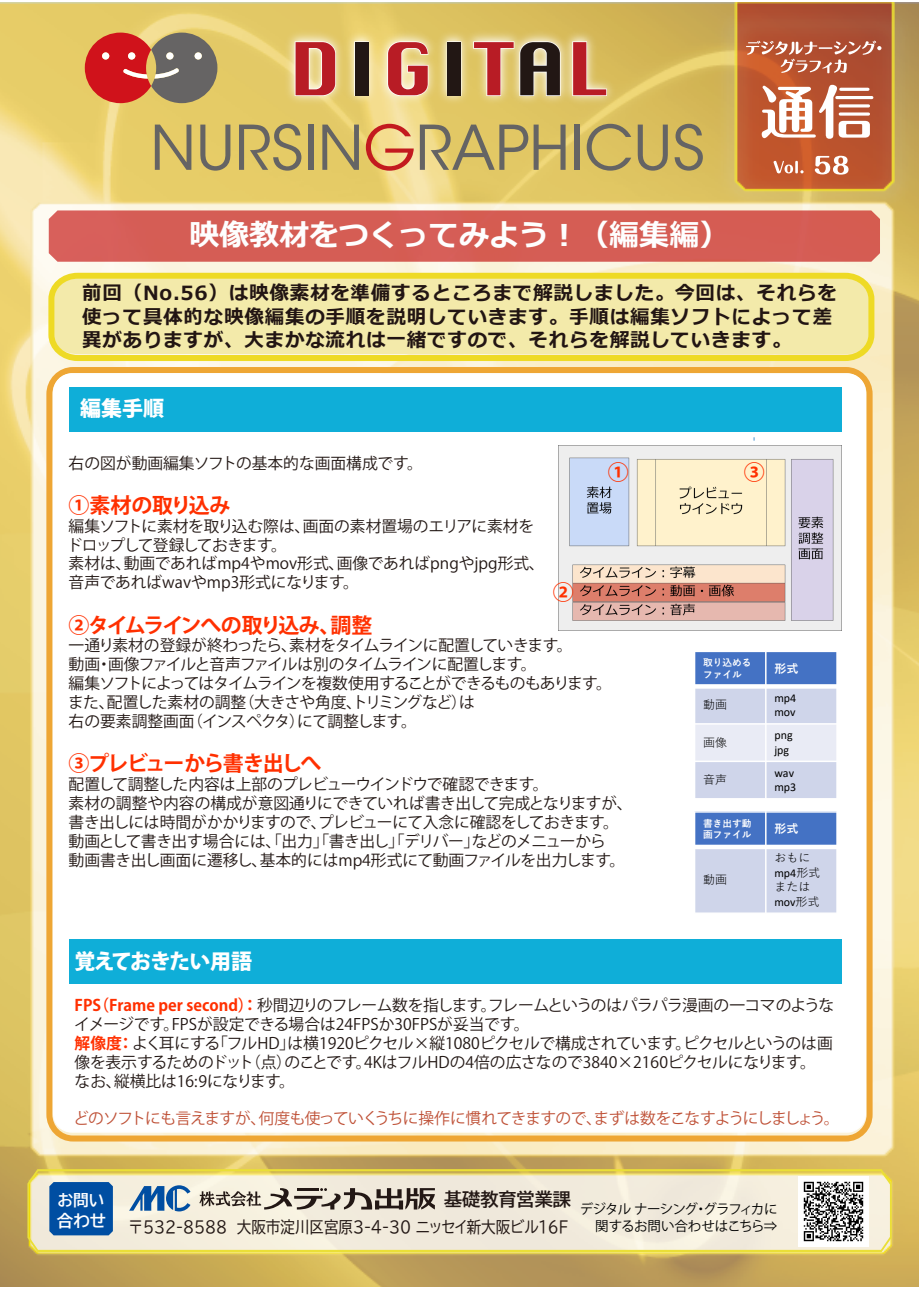
<style>
.page{position:relative;width:919px;height:1289px;background:#fff}
.page>*{position:absolute;margin:0;border:0;box-sizing:border-box;transform-origin:0 0}
.t1{font:700 30px "Meiryo";color:#fefefe}
.t2{font:700 21px "Koz Go Pr 6 N";letter-spacing:-.11em;color:#ff3000}
.t3{font:700 21px "Koz Go Pr 6 N";letter-spacing:-.075em;color:#ff3000}
.t4{font:800 21px "Koz Go Pr 6 N";letter-spacing:-.065em;color:#fff}
.t5{font:700 21px "Koz Go Pr 6 N";letter-spacing:-.01em;color:#ff3000}
.t6{font:800 21px "Koz Go Pr 6 N";letter-spacing:-.04em;color:#fff}
.t7{font:700 19.5px/23.4px "Meiryo";letter-spacing:.04em;color:#221513}
.t8{font:18.15px "BIZ UDP Gothic Bold";color:#231815}
.t9{font:16.5px "BIZ UDP Gothic Bold";color:#fff}
.t10{font:16.05px "BIZ UDP Gothic";color:#231815;scale:.9 1}
.t11{font:15.75px/18.9px "Koz Go Pr 6 N";letter-spacing:-.02em;color:#231815}
.t12{font:15.75px/18.9px "Koz Go Pr 6 N";letter-spacing:-.05em;color:#231815}
.t13{font:15.75px/18.9px "Koz Go Pr 6 N";color:#231815}
.t14{font:15.75px "Koz Go Pr 6 N";letter-spacing:-.05em;color:#bf5137}
.t15{font:15.75px "BIZ UDP Gothic Bold";color:#fff}
.t16{font:13.5px/16.2px "Koz Go Pr 6 N";letter-spacing:-.05em;color:#000;text-align:right}
.t17{font:12px/14.4px "Calibri";color:#000}
.t18{font:12px "Yu Gothic";color:#000}
.t19{font:700 12px "Yu Gothic";color:#fff}
.t20{font:700 9.6px/11.7px "Yu Gothic";color:#fff}
.s1{font-family:"Yu Gothic"}
.s2{font-weight:700;color:#ff3000}
</style>
<div class="page">
<img style="left:0;top:2px;width:918px;height:1284px">
<svg style="left:45px;top:270px;width:832px;height:94px;background:#f2e89c"></svg>
<div style="left:46px;top:367px;width:826px;height:774px;border:6px solid #eea634;border-radius:24px"></div>
<svg style="left:85px;top:33px;width:101px;height:70px;background:#ba5748"></svg>
<img style="left:186px;top:2px;width:528px;height:201px">
<div style="left:354px;top:41px;width:15px;height:55px;border:2px solid #fff"></div>
<div style="left:447px;top:41px;width:14px;height:55px;border:2px solid #fff"></div>
<svg style="left:294px;top:41px;width:42px;height:56px;background:#cc6459"></svg>
<div style="left:355px;top:42px;width:13px;height:53px;background:#221714"></div>
<svg style="left:386px;top:41px;width:43px;height:56px;background:#d27866"></svg>
<div style="left:447px;top:42px;width:14px;height:53px;background:#221714"></div>
<svg style="left:472px;top:41px;width:89px;height:56px;background:#a37c5b"></svg>
<svg style="left:571px;top:41px;width:36px;height:56px;background:#d0845c"></svg>
<div style="left:49px;top:210px;width:830px;height:52px;background:#d55d55"></div>
<svg style="left:27px;top:1169px;width:864px;height:83px;background:#f0e8c8"></svg>
<svg style="left:49px;top:1181px;width:64px;height:54px;background:#0853a4"></svg>
<svg style="left:129px;top:1185px;width:61px;height:26px;background:#7ca0c1"></svg>
<svg style="left:199px;top:1188px;width:236px;height:21px;background:#a8a095"></svg>
<svg style="left:155px;top:125px;width:36px;height:45px;background:#b5a466"></svg>
<svg style="left:200px;top:125px;width:30px;height:46px"></svg>
<svg style="left:239px;top:124px;width:62px;height:47px;background:#b7a665"></svg>
<div style="left:308px;top:125px;width:5px;height:45px;background:#656464"></div>
<svg style="left:322px;top:125px;width:37px;height:45px;background:#b3a265"></svg>
<svg style="left:366px;top:124px;width:47px;height:47px;background:#e4a16d"></svg>
<svg style="left:420px;top:125px;width:145px;height:45px;background:#bba968"></svg>
<div style="left:574px;top:125px;width:5px;height:45px;background:#656464"></div>
<svg style="left:586px;top:124px;width:45px;height:47px;background:#bfab61"></svg>
<svg style="left:637px;top:125px;width:30px;height:46px"></svg>
<svg style="left:674px;top:124px;width:28px;height:47px"></svg>
<div style="left:54px;top:374px;width:811px;height:757px;background:#fff;border-radius:18px"></div>
<svg style="left:746px;top:41px;width:135px;height:32px;background:#c16e52"></svg>
<svg style="left:761px;top:85px;width:112px;height:54px"></svg>
<svg style="left:773px;top:161px;width:30px;height:12px"></svg>
<img style="left:798px;top:1176px;width:70px;height:70px">
<div style="left:69px;top:387px;width:772px;height:44px;background:#0faed8"></div>
<div style="left:69px;top:939px;width:772px;height:45px;background:#0faed8"></div>
<svg style="left:814px;top:156px;width:34px;height:19px"></svg>
<img style="left:558px;top:445px;width:283px;height:186px">
<div style="left:694px;top:651px;width:71px;height:35px;background:#4472c4"></div>
<div style="left:765px;top:651px;width:72px;height:35px;background:#4472c4"></div>
<div style="left:694px;top:686px;width:71px;height:38px;background:#cfd5ea"></div>
<div style="left:765px;top:686px;width:72px;height:38px;background:#cfd5ea"></div>
<div style="left:694px;top:724px;width:71px;height:37px;background:#e9ebf5"></div>
<div style="left:765px;top:724px;width:72px;height:37px;background:#e9ebf5"></div>
<div style="left:694px;top:761px;width:71px;height:37px;background:#cfd5ea"></div>
<div style="left:765px;top:761px;width:72px;height:37px;background:#cfd5ea"></div>
<hr style="left:765px;top:650px;width:1px;height:149px;background:#fff">
<svg style="left:695px;top:684px;width:141px;height:4px"></svg>
<hr style="left:694px;top:723px;width:143px;height:1px;background:#fff">
<hr style="left:694px;top:760px;width:143px;height:2px;background:#fff">
<hr style="left:694px;top:650px;width:1px;height:149px;background:#fff">
<hr style="left:836px;top:650px;width:1px;height:149px;background:#fff">
<hr style="left:694px;top:650px;width:143px;height:2px;background:#fff">
<div style="left:694px;top:811px;width:71px;height:36px;background:#4472c4"></div>
<div style="left:765px;top:811px;width:72px;height:36px;background:#4472c4"></div>
<div style="left:694px;top:847px;width:71px;height:66px;background:#cfd5ea"></div>
<div style="left:765px;top:847px;width:72px;height:66px;background:#cfd5ea"></div>
<hr style="left:765px;top:811px;width:1px;height:102px;background:#fff">
<div style="left:694px;top:844px;width:143px;height:5px;background:#fff"></div>
<hr style="left:694px;top:811px;width:1px;height:102px;background:#fff">
<hr style="left:836px;top:811px;width:1px;height:102px;background:#fff">
<hr style="left:694px;top:811px;width:143px;height:1px;background:#fff">
<hr style="left:694px;top:912px;width:143px;height:2px;background:#fff">
<h1 class="t1" style="left:189px;top:214px;width:542px">映像教材をつくってみよう︕（編集編）</h1>
<p class="t7" style="left:82px;top:282px;width:756px">前回（No.56）は映像素材を準備するところまで解説しました。今回は、それらを使って具体的な映像編集の手順を説明していきます。手順は編集ソフトによって差異がありますが、大まかな流れは一緒ですので、それらを解説していきます。</p>
<h2 class="t6" style="left:80px;top:397px;width:85px">編集手順</h2>
<p class="t13" style="left:69px;top:454px;width:356px">右の図が動画編集ソフトの基本的な画面構成です。</p>
<h2 class="t5" style="left:69px;top:493px;width:163px">①素材の取り込み</h2>
<p class="t13" style="left:67px;top:517px;width:479px">編集ソフトに素材を取り込む際は、画面の素材置場のエリアに素材をドロップして登録しておきます。<br>素材は、動画であればmp4やmov形式、画像であればpngやjpg形式、音声であればwavやmp3形式になります。</p>
<h2 class="t2" style="left:69px;top:613px;width:305px">②タイムラインへの取り込み、調整</h2>
<p class="t12" style="left:68px;top:636px;width:545px">一通り素材の登録が終わったら、素材をタイムラインに配置していきます。<br>動画・画像ファイルと音声ファイルは別のタイムラインに配置します。<br>編集ソフトによってはタイムラインを複数使用することができるものもあります。また、配置した素材の調整（大きさや角度、トリミングなど）は<br>右の要素調整画面（インスペクタ）にて調整します。</p>
<h2 class="t3" style="left:69px;top:751px;width:254px">③プレビューから書き出しへ</h2>
<p class="t11" style="left:69px;top:775px;width:565px">配置して調整した内容は上部のプレビューウインドウで確認できます。<br>素材の調整や内容の構成が意図通りにできていれば書き出して完成となりますが、書き出しには時間がかかりますので、プレビューにて入念に確認をしておきます。動画として書き出す場合には、「出力」「書き出し」「デリバー」などのメニューから<br>動画書き出し画面に遷移し、基本的にはmp4形式にて動画ファイルを出力します。</p>
<h2 class="t3" style="left:608px;top:460px;width:22px">①</h2>
<h2 class="t3" style="left:552px;top:580px;width:22px">②</h2>
<h2 class="t4" style="left:75px;top:949px;width:179px">覚えておきたい用語</h2>
<h2 class="t3" style="left:744px;top:460px;width:22px">③</h2>
<p class="t20" style="left:703px;top:657px;width:50px">取り込めるファイル</p>
<p class="t19" style="left:774px;top:661px;width:25px">形式</p>
<p class="t18" style="left:703px;top:693px;width:25px">動画</p>
<p class="t17" style="left:774px;top:690px;width:23px">mp4 mov</p>
<p class="t18" style="left:703px;top:731px;width:25px">画像</p>
<p class="t17" style="left:774px;top:728px;width:20px">png jpg</p>
<p class="t18" style="left:703px;top:768px;width:25px">音声</p>
<p class="t17" style="left:774px;top:765px;width:23px">wav mp3</p>
<p class="t20" style="left:703px;top:817px;width:50px">書き出す動画ファイル</p>
<p class="t19" style="left:774px;top:822px;width:25px">形式</p>
<p class="t18" style="left:703px;top:868px;width:25px">動画</p>
<p class="t18" style="left:774px;top:846px;width:37px">おもに</p>
<p class="t17" style="left:774px;top:865px;width:47px">mp4<span class="s1">形式</span></p>
<p class="t18" style="left:774px;top:875px;width:37px">または</p>
<p class="t17" style="left:774px;top:894px;width:47px">mov<span class="s1">形式</span></p>
<p class="t11" style="left:74px;top:996px;width:761px"><span class="s2">FPS（Frame per second）：</span> 秒間辺りのフレーム数を指します。フレームというのはパラパラ漫画の一コマのようなイメージです。FPSが設定できる場合は24FPSか30FPSが妥当です。<br><span class="s2">解像度：</span> よく耳にする「フルHD」は横1920ピクセル×縦1080ピクセルで構成されています。ピクセルというのは画像を表示するためのドット（点）のことです。4KはフルHDの4倍の広さなので3840×2160ピクセルになります。なお、縦横比は16:9になります。</p>
<p class="t14" style="left:73px;top:1108px;width:767px">どのソフトにも言えますが、何度も使っていくうちに操作に慣れてきますので、まずは数をこなすようにしましょう。</p>
<p class="t15" style="left:57px;top:1191px;width:49px">お問い</p>
<p class="t9" style="left:57px;top:1212px;width:51px">合わせ</p>
<p class="t8" style="left:444px;top:1189px;width:128px">基礎教育営業課</p>
<p class="t10" style="left:128px;top:1218px;width:490px">〒532-8588 大阪市淀川区宮原3-4-30 ニッセイ新大阪ビル１６F</p>
<p class="t16" style="left:579px;top:1201px;width:199px">デジタル ナーシング・グラフィカに関するお問い合わせはこちら⇒</p>
</div>
